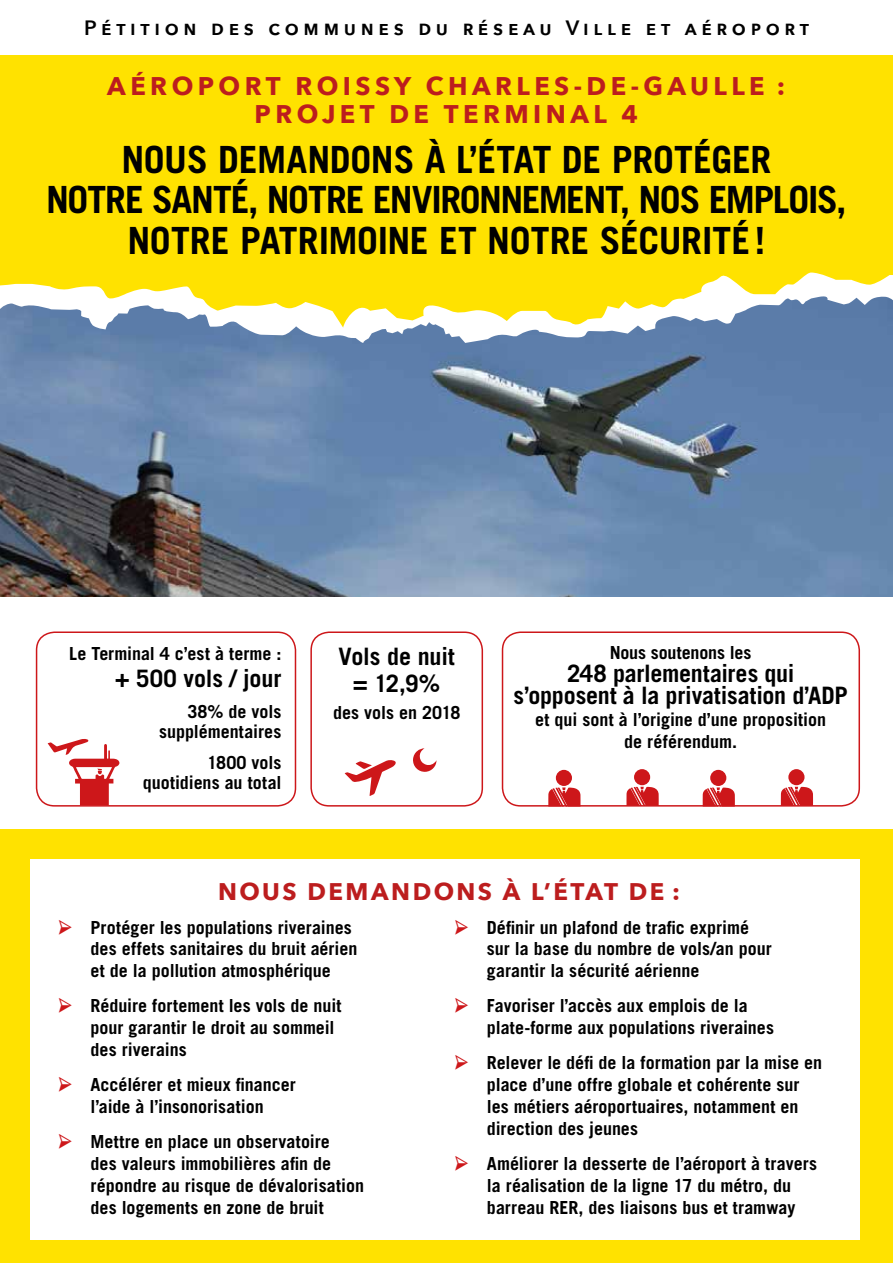
<style>
.page{position:relative;width:893px;height:1263px;background:#fff}
.page>*{position:absolute;margin:0;border:0;box-sizing:border-box;transform-origin:0 0}
.t1{font:700 37.5px/40.5px "Trade Gothic LT Std";letter-spacing:-.015em;color:#000;text-align:center}
.t2{font:700 25.5px/28.5px "Avenir Next";letter-spacing:.175em;color:#bc1d1e;text-align:center}
.t3{font:700 24px/27.6px "Trade Gothic LT Std";letter-spacing:-.01em;color:#000;text-align:center}
.t4{font:700 24px "Avenir Next";letter-spacing:.1em;color:#bc1d1e}
.t5{font:600 20.7px "Avenir Next";letter-spacing:.225em;color:#000}
.t6{font:700 18px/21.9px "Trade Gothic LT Std";color:#000}
.s1{font-family:"Minion Pro";font-weight:400;font-size:25.5px;color:#cd171a}
</style>
<div class="page">
<div style="left:0;top:830px;width:893px;height:433px;background:#ffe200"></div>
<img style="left:0;top:345px;width:893px;height:251px">
<div style="left:0;top:55px;width:893px;height:209px;background:#ffe200"></div>
<svg style="left:0;top:264px;width:893px;height:81px"></svg>
<div style="left:31px;top:859px;width:829px;height:380px;background:#fff"></div>
<div style="left:36px;top:631px;width:260px;height:175px;border:2px solid #cd171a;border-radius:18px"></div>
<div style="left:310px;top:631px;width:173px;height:175px;border:2px solid #cd171a;border-radius:18px"></div>
<div style="left:502px;top:631px;width:358px;height:175px;border:2px solid #cd171a;border-radius:18px"></div>
<div style="left:556px;top:770px;width:16px;height:16px;background:#cd171a;border-radius:50%"></div>
<svg style="left:548px;top:787px;width:32px;height:20px"></svg>
<div style="left:634px;top:769px;width:16px;height:16px;background:#cd171a;border-radius:50%"></div>
<svg style="left:626px;top:787px;width:33px;height:19px"></svg>
<svg style="left:345px;top:760px;width:51px;height:36px"></svg>
<svg style="left:413px;top:748px;width:24px;height:24px"></svg>
<svg style="left:48px;top:739px;width:72px;height:66px"></svg>
<div style="left:710px;top:770px;width:16px;height:16px;background:#cd171a;border-radius:50%"></div>
<svg style="left:703px;top:787px;width:32px;height:20px"></svg>
<div style="left:788px;top:769px;width:16px;height:16px;background:#cd171a;border-radius:50%"></div>
<svg style="left:781px;top:787px;width:32px;height:19px"></svg>
<p class="t5" style="left:84px;top:10px;width:726px">Pétition des communes du réseau Ville et aéroport</p>
<h2 class="t2" style="left:107px;top:71px;width:679px">AÉROPORT ROISSY CHARLES-DE-GAULLE :<br>PROJET DE TERMINAL 4</h2>
<h1 class="t1" style="left:46px;top:138px;width:802px">NOUS DEMANDONS À L’ÉTAT DE PROTÉGER<br>NOTRE SANTÉ, NOTRE ENVIRONNEMENT, NOS EMPLOIS,<br>NOTRE PATRIMOINE ET NOTRE SÉCURITÉ!</h1>
<p class="t6" style="left:69px;top:643px;width:214px">Le Terminal 4 c’est à terme :</p>
<h3 class="t3" style="left:115px;top:664px;width:168px">+ 500 vols / jour</h3>
<p class="t6" style="left:159px;top:702px;width:124px;line-height:19.5px;text-align:right">38% de vols supplémentaires</p>
<p class="t6" style="left:143px;top:753px;width:140px;line-height:19.5px;text-align:right">1800 vols quotidiens au total</p>
<h3 class="t3" style="left:339px;top:642px;width:118px">Vols de nuit = 12,9%</h3>
<p class="t6" style="left:333px;top:701px;width:129px">des vols en 2018</p>
<p class="t6" style="left:610px;top:642px;width:143px">Nous soutenons les</p>
<h3 class="t3" style="left:514px;top:662px;width:336px;line-height:22.5px">248 parlementaires qui s’opposent à la privatisation d’ADP</h3>
<p class="t6" style="left:535px;top:708px;width:292px;text-align:center">et qui sont à l’origine d’une proposition de référendum.</p>
<h3 class="t4" style="left:218px;top:871px;width:464px">NOUS DEMANDONS À L’ÉTAT DE :</h3>
<p class="t6" style="left:91px;top:916px;width:268px;text-indent:-32px"><span class="s1">➢</span> Protéger les populations riveraines des effets sanitaires du bruit aérien et de la pollution atmosphérique</p>
<p class="t6" style="left:91px;top:995px;width:252px;text-indent:-32px"><span class="s1">➢</span> Réduire fortement les vols de nuit pour garantir le droit au sommeil des riverains</p>
<p class="t6" style="left:58px;top:1073px;width:239px;text-align:center"><span class="s1">➢</span> Accélérer et mieux financer l’aide à l’insonorisation</p>
<p class="t6" style="left:91px;top:1130px;width:275px;text-indent:-32px"><span class="s1">➢</span> Mettre en place un observatoire<br>des valeurs immobilières afin de répondre au risque de dévalorisation des logements en zone de bruit</p>
<p class="t6" style="left:487px;top:916px;width:286px;text-indent:-32px"><span class="s1">➢</span> Définir un plafond de trafic exprimé sur la base du nombre de vols/an pour garantir la sécurité aérienne</p>
<p class="t6" style="left:487px;top:995px;width:289px;text-indent:-32px"><span class="s1">➢</span> Favoriser l’accès aux emplois de la plate-forme aux populations riveraines</p>
<p class="t6" style="left:487px;top:1052px;width:337px;text-indent:-32px"><span class="s1">➢</span> Relever le défi de la formation par la mise en place d’une offre globale et cohérente sur les métiers aéroportuaires, notamment en direction des jeunes</p>
<p class="t6" style="left:487px;top:1152px;width:332px;text-indent:-32px"><span class="s1">➢</span> Améliorer la desserte de l’aéroport à travers la réalisation de la ligne 17 du métro, du barreau RER, des liaisons bus et tramway</p>
</div>
